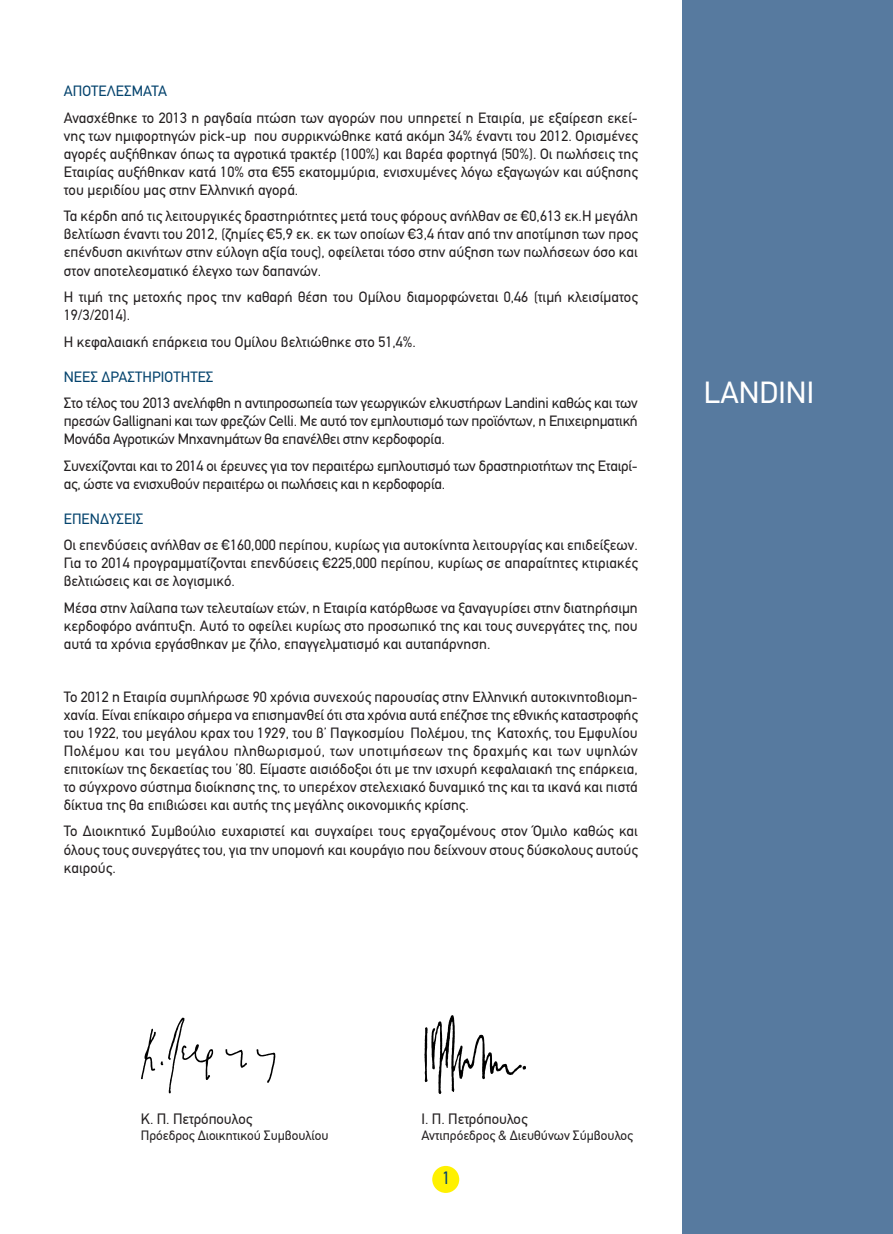
<style>
.page{position:relative;width:893px;height:1234px;background:#fff}
.page>*{position:absolute;margin:0;border:0;box-sizing:border-box;transform-origin:0 0}
.t1{font:30.75px "PF Din Text";color:#fff}
.t2{font:18px "PF Din Text";color:#04436d}
.t3{font:15px/18px "PF Din Text";letter-spacing:.005em;color:#231f20;text-align:justify}
.t4{font:15px/18px "PF Din Text";letter-spacing:-.015em;color:#231f20}
.t5{font:15px "PF Din Text";letter-spacing:.005em;color:#04436d}
.t6{font:15px "PF Din Text";color:#231f20}
.t7{font:13.5px "PF Din Text";color:#231f20}
</style>
<div class="page">
<div style="left:432px;top:1165px;width:27px;height:27px;background:#fff101;border-radius:50%"></div>
<div style="left:682px;top:0;width:211px;height:1233px;background:#577a9f"></div>
<img style="left:425px;top:1015px;width:101px;height:78px">
<img style="left:141px;top:1017px;width:135px;height:77px">
<p class="t5" style="left:64px;top:82px;width:105px">ΑΠΟΤΕΛΕΣΜΑΤΑ</p>
<p class="t3" style="left:64px;top:109px;width:576px">Ανασχέθηκε το 2013 η ραγδαία πτώση των αγορών που υπηρετεί η Εταιρία, με εξαίρεση εκεί&shy;νης των ημιφορτηγών pick-up που συρρικνώθηκε κατά ακόμη 34% έναντι του 2012. Ορισμένες αγορές αυξήθηκαν όπως τα αγροτικά τρακτέρ (100%) και βαρέα φορτηγά (50%). Οι πωλήσεις της Εταιρίας αυξήθηκαν κατά 10% στα €55 εκατομμύρια, ενισχυμένες λόγω εξαγωγών και αύξησης του μεριδίου μας στην Ελληνική αγορά.</p>
<p class="t3" style="left:64px;top:207px;width:576px">Τα κέρδη από τις λειτουργικές δραστηριότητες μετά τους φόρους ανήλθαν σε €0,613 εκ.Η μεγάλη βελτίωση έναντι του 2012, (ζημίες €5,9 εκ. εκ των οποίων €3,4 ήταν από την αποτίμηση των προς επένδυση ακινήτων στην εύλογη αξία τους), οφείλεται τόσο στην αύξηση των πωλήσεων όσο και στον αποτελεσματικό έλεγχο των δαπανών.</p>
<p class="t3" style="left:64px;top:288px;width:576px">Η τιμή της μετοχής προς την καθαρή θέση του Ομίλου διαμορφώνεται 0,46 (τιμή κλεισίματος<br>19/3/2014).</p>
<p class="t3" style="left:64px;top:332px;width:354px">Η κεφαλαιακή επάρκεια του Ομίλου βελτιώθηκε στο 51,4%.</p>
<p class="t5" style="left:64px;top:367px;width:151px">ΝΕΕΣ ΔΡΑΣΤΗΡΙΟΤΗΤΕΣ</p>
<p class="t3" style="left:64px;top:394px;width:576px">Στο τέλος του 2013 ανελήφθη η αντιπροσωπεία των γεωργικών ελκυστήρων Landini καθώς και των πρεσών Gallignani και των φρεζών Celli. Με αυτό τον εμπλουτισμό των προϊόντων, η Επιχειρηματική Μονάδα Αγροτικών Μηχανημάτων θα επανέλθει στην κερδοφορία.</p>
<p class="t4" style="left:64px;top:456px;width:576px">Συνεχίζονται και το 2014 οι έρευνες για τον περαιτέρω εμπλουτισμό των δραστηριοτήτων της Εταιρί&shy;ας, ώστε να ενισχυθούν περαιτέρω οι πωλήσεις και η κερδοφορία.</p>
<p class="t5" style="left:64px;top:509px;width:81px">ΕΠΕΝΔΥΣΕΙΣ</p>
<p class="t3" style="left:64px;top:536px;width:576px">Οι επενδύσεις ανήλθαν σε €160,000 περίπου, κυρίως για αυτοκίνητα λειτουργίας και επιδείξεων.<br>Για το 2014 προγραμματίζονται επενδύσεις €225,000 περίπου, κυρίως σε απαραίτητες κτιριακές βελτιώσεις και σε λογισμικό.</p>
<p class="t3" style="left:64px;top:598px;width:576px">Μέσα στην λαίλαπα των τελευταίων ετών, η Εταιρία κατόρθωσε να ξαναγυρίσει στην διατηρήσιμη κερδοφόρο ανάπτυξη. Αυτό το οφείλει κυρίως στο προσωπικό της και τους συνεργάτες της, που αυτά τα χρόνια εργάσθηκαν με ζήλο, επαγγελματισμό και αυταπάρνηση.</p>
<p class="t3" style="left:64px;top:687px;width:576px">Το 2012 η Εταιρία συμπλήρωσε 90 χρόνια συνεχούς παρουσίας στην Ελληνική αυτοκινητοβιομη&shy;χανία. Είναι επίκαιρο σήμερα να επισημανθεί ότι στα χρόνια αυτά επέζησε της εθνικής καταστροφής του 1922, του μεγάλου κραχ του 1929, του β’ Παγκοσμίου Πολέμου, της Κατοχής, του Εμφυλίου Πολέμου και του μεγάλου πληθωρισμού, των υποτιμήσεων της δραχμής και των υψηλών επιτοκίων της δεκαετίας του ’80. Είμαστε αισιόδοξοι ότι με την ισχυρή κεφαλαιακή της επάρκεια, το σύγχρονο σύστημα διοίκησης της, το υπερέχον στελεχιακό δυναμικό της και τα ικανά και πιστά δίκτυα της θα επιβιώσει και αυτής της μεγάλης οικονομικής κρίσης.</p>
<p class="t3" style="left:64px;top:822px;width:576px">Το Διοικητικό Συμβούλιο ευχαριστεί και συγχαίρει τους εργαζομένους στον Όμιλο καθώς και όλους τους συνεργάτες του, για την υπομονή και κουράγιο που δείχνουν στους δύσκολους αυτούς καιρούς.</p>
<h1 class="t1" style="left:704px;top:374px;width:112px">Landini</h1>
<p class="t6" style="left:141px;top:1109px;width:113px">Κ. Π. Πετρόπουλος</p>
<p class="t7" style="left:141px;top:1127px;width:189px">Πρόεδρος Διοικητικού Συμβουλίου</p>
<p class="t6" style="left:422px;top:1109px;width:107px">Ι. Π. Πετρόπουλος</p>
<p class="t7" style="left:422px;top:1127px;width:213px">Αντιπρόεδρος &amp; Διευθύνων Σύμβουλος</p>
<p class="t2" style="left:442px;top:1166px;width:10px">1</p>
</div>
